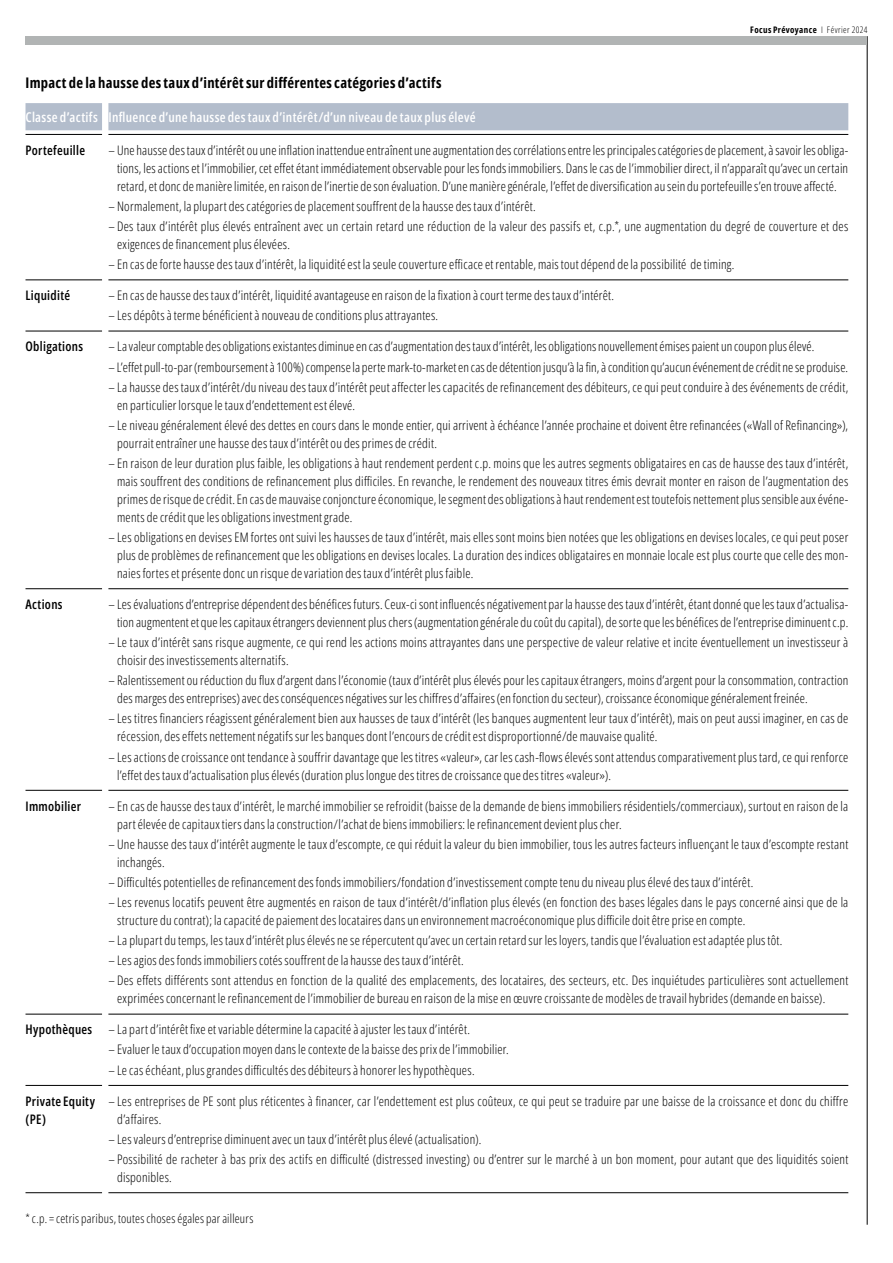
<style>
.page{position:relative;width:893px;height:1263px;background:#fff}
.page>*{position:absolute;margin:0;border:0;box-sizing:border-box;transform-origin:0 0}
.t1{font:700 14.7px "Open Sans Condensed";letter-spacing:.02em;color:#000}
.t2{font:600 13.5px "Open Sans Condensed";letter-spacing:.02em;color:#fff}
.t3{font:300 13.2px/18px "Open Sans Condensed";letter-spacing:.015em;color:#000}
.t4{font:600 13.2px/18px "Open Sans Condensed";letter-spacing:.025em;color:#000}
.t5{font:300 12.3px "Open Sans Condensed";letter-spacing:.025em;color:#000}
.t6{font:700 9px "Open Sans Condensed";letter-spacing:.04em;color:#000}
.s1{font-weight:300}
.s2{font-weight:600}
</style>
<div class="page">
<hr style="left:867px;top:36px;width:1px;height:1189px;background:#000">
<div style="left:26px;top:36px;width:841px;height:9px;background:#b1b4b4"></div>
<div style="left:26px;top:103px;width:822px;height:27px;background:#b3bdcc"></div>
<hr style="left:26px;top:134px;width:76px;height:1px;background:#000">
<hr style="left:108px;top:134px;width:740px;height:1px;background:#000">
<hr style="left:26px;top:279px;width:76px;height:1px;background:#000">
<hr style="left:108px;top:279px;width:740px;height:1px;background:#000">
<hr style="left:26px;top:331px;width:76px;height:1px;background:#000">
<hr style="left:108px;top:331px;width:740px;height:1px;background:#000">
<hr style="left:26px;top:588px;width:76px;height:1px;background:#000">
<hr style="left:108px;top:588px;width:740px;height:1px;background:#000">
<hr style="left:26px;top:790px;width:76px;height:1px;background:#000">
<hr style="left:108px;top:790px;width:740px;height:1px;background:#000">
<hr style="left:26px;top:1014px;width:76px;height:1px;background:#000">
<hr style="left:108px;top:1014px;width:740px;height:1px;background:#000">
<hr style="left:26px;top:1085px;width:76px;height:1px;background:#000">
<hr style="left:108px;top:1085px;width:740px;height:1px;background:#000">
<hr style="left:26px;top:1192px;width:76px;height:1px;background:#000">
<hr style="left:108px;top:1192px;width:740px;height:1px;background:#000">
<p class="t6" style="left:750px;top:24px;width:119px">Focus Prévoyance <span class="s1">I Février 2024</span></p>
<p class="t1" style="left:26px;top:72px;width:417px">Impact de la hausse des taux d’intérêt sur différentes catégories d’actifs</p>
<p class="t2" style="left:26px;top:108px;width:452px">Classe d’actifs Influence d’une hausse des taux d’intérêt/d’un niveau de taux plus élevé</p>
<p class="t4" style="left:26px;top:141px;width:61px">Portefeuille</p>
<p class="t3" style="left:117px;top:141px;width:733px;text-align:justify;text-indent:-9px">– Une hausse des taux d’intérêt ou une inflation inattendue entraînent une augmentation des corrélations entre les principales catégories de placement, à savoir les obliga&shy;tions, les actions et l’immobilier, cet effet étant immédiatement observable pour les fonds immobiliers. Dans le cas de l’immobilier direct, il n’apparaît qu’avec un certain retard, et donc de manière limitée, en raison de l’inertie de son évaluation. D’une manière générale, l’effet de diversification au sein du portefeuille s’en trouve affecté.</p>
<p class="t3" style="left:108px;top:197px;width:429px">– Normalement, la plupart des catégories de placement souffrent de la hausse des taux d’intérêt.</p>
<p class="t3" style="left:117px;top:217px;width:733px;text-indent:-9px">– Des taux d’intérêt plus élevés entraînent avec un certain retard une réduction de la valeur des passifs et, c.p.*, une augmentation du degré de couverture et des exigences de financement plus élevées.</p>
<p class="t3" style="left:108px;top:255px;width:628px">– En cas de forte hausse des taux d’intérêt, la liquidité est la seule couverture efficace et rentable, mais tout dépend de la possibilité de timing.</p>
<p class="t4" style="left:26px;top:286px;width:46px">Liquidité</p>
<p class="t3" style="left:108px;top:286px;width:507px">– En cas de hausse des taux d’intérêt, liquidité avantageuse en raison de la fixation à court terme des taux d’intérêt.</p>
<p class="t3" style="left:108px;top:306px;width:331px">– Les dépôts à terme bénéficient à nouveau de conditions plus attrayantes.</p>
<p class="t4" style="left:26px;top:337px;width:59px">Obligations</p>
<p class="t3" style="left:108px;top:337px;width:707px">– La valeur comptable des obligations existantes diminue en cas d’augmentation des taux d’intérêt, les obligations nouvellement émises paient un coupon plus élevé.</p>
<p class="t3" style="left:108px;top:357px;width:741px">– L’effet pull-to-par (remboursement à 100%) compense la perte mark-to-market en cas de détention jusqu’à la fin, à condition qu’aucun événement de crédit ne se produise.</p>
<p class="t3" style="left:117px;top:377px;width:733px;text-indent:-9px">– La hausse des taux d’intérêt/du niveau des taux d’intérêt peut affecter les capacités de refinancement des débiteurs, ce qui peut conduire à des événements de crédit, en particulier lorsque le taux d’endettement est élevé.</p>
<p class="t3" style="left:117px;top:416px;width:733px;text-indent:-9px">– Le niveau généralement élevé des dettes en cours dans le monde entier, qui arrivent à échéance l’année prochaine et doivent être refinancées («Wall of Refinancing»), pourrait entraîner une hausse des taux d’intérêt ou des primes de crédit.</p>
<p class="t3" style="left:117px;top:454px;width:733px;text-align:justify;text-indent:-9px">– En raison de leur duration plus faible, les obligations à haut rendement perdent c.p. moins que les autres segments obligataires en cas de hausse des taux d’intérêt, mais souffrent des conditions de refinancement plus difficiles. En revanche, le rendement des nouveaux titres émis devrait monter en raison de l’augmentation des primes de risque de crédit. En cas de mauvaise conjoncture économique, le segment des obligations à haut rendement est toutefois nettement plus sensible aux événe&shy;ments de crédit que les obligations investment grade.</p>
<p class="t3" style="left:117px;top:528px;width:733px;text-align:justify;text-indent:-9px">– Les obligations en devises EM fortes ont suivi les hausses de taux d’intérêt, mais elles sont moins bien notées que les obligations en devises locales, ce qui peut poser plus de problèmes de refinancement que les obligations en devises locales. La duration des indices obligataires en monnaie locale est plus courte que celle des mon&shy;naies fortes et présente donc un risque de variation des taux d’intérêt plus faible.</p>
<p class="t4" style="left:26px;top:595px;width:39px">Actions</p>
<p class="t3" style="left:108px;top:595px;width:741px;text-align:right">– Les évaluations d’entreprise dépendent des bénéfices futurs. Ceux-ci sont influencés négativement par la hausse des taux d’intérêt, étant donné que les taux d’actualisa&shy;tion augmentent et que les capitaux étrangers deviennent plus chers (augmentation générale du coût du capital), de sorte que les bénéfices de l’entreprise diminuent c.p.</p>
<p class="t3" style="left:117px;top:633px;width:733px;text-indent:-9px">– Le taux d’intérêt sans risque augmente, ce qui rend les actions moins attrayantes dans une perspective de valeur relative et incite éventuellement un investisseur à choisir des investissements alternatifs.</p>
<p class="t3" style="left:117px;top:671px;width:733px;text-indent:-9px">– Ralentissement ou réduction du flux d’argent dans l’économie (taux d’intérêt plus élevés pour les capitaux étrangers, moins d’argent pour la consommation, contraction des marges des entreprises) avec des conséquences négatives sur les chiffres d’affaires (en fonction du secteur), croissance économique généralement freinée.</p>
<p class="t3" style="left:117px;top:709px;width:733px;text-indent:-9px">– Les titres financiers réagissent généralement bien aux hausses de taux d’intérêt (les banques augmentent leur taux d’intérêt), mais on peut aussi imaginer, en cas de récession, des effets nettement négatifs sur les banques dont l’encours de crédit est disproportionné/de mauvaise qualité.</p>
<p class="t3" style="left:117px;top:747px;width:733px;text-indent:-9px">– Les actions de croissance ont tendance à souffrir davantage que les titres «valeur», car les cash-flows élevés sont attendus comparativement plus tard, ce qui renforce l’effet des taux d’actualisation plus élevés (duration plus longue des titres de croissance que des titres «valeur»).</p>
<p class="t4" style="left:26px;top:796px;width:57px">Immobilier</p>
<p class="t3" style="left:117px;top:796px;width:733px;text-indent:-9px">– En cas de hausse des taux d’intérêt, le marché immobilier se refroidit (baisse de la demande de biens immobiliers résidentiels/commerciaux), surtout en raison de la part élevée de capitaux tiers dans la construction/l’achat de biens immobiliers: le refinancement devient plus cher.</p>
<p class="t3" style="left:117px;top:834px;width:733px;text-indent:-9px">– Une hausse des taux d’intérêt augmente le taux d’escompte, ce qui réduit la valeur du bien immobilier, tous les autres facteurs influençant le taux d’escompte restant inchangés.</p>
<p class="t3" style="left:108px;top:873px;width:646px">– Difficultés potentielles de refinancement des fonds immobiliers/fondation d’investissement compte tenu du niveau plus élevé des taux d’intérêt.</p>
<p class="t3" style="left:117px;top:893px;width:733px;text-indent:-9px">– Les revenus locatifs peuvent être augmentés en raison de taux d’intérêt/d’inflation plus élevés (en fonction des bases légales dans le pays concerné ainsi que de la structure du contrat); la capacité de paiement des locataires dans un environnement macroéconomique plus difficile doit être prise en compte.</p>
<p class="t3" style="left:108px;top:931px;width:676px">– La plupart du temps, les taux d’intérêt plus élevés ne se répercutent qu’avec un certain retard sur les loyers, tandis que l’évaluation est adaptée plus tôt.</p>
<p class="t3" style="left:108px;top:951px;width:357px">– Les agios des fonds immobiliers cotés souffrent de la hausse des taux d’intérêt.</p>
<p class="t3" style="left:117px;top:971px;width:733px;text-indent:-9px">– Des effets différents sont attendus en fonction de la qualité des emplacements, des locataires, des secteurs, etc. Des inquiétudes particulières sont actuellement exprimées concernant le refinancement de l’immobilier de bureau en raison de la mise en œuvre croissante de modèles de travail hybrides (demande en baisse).</p>
<p class="t3" style="left:26px;top:1020px;width:446px"><span class="s2">Hypothèques</span> – La part d’intérêt fixe et variable détermine la capacité à ajuster les taux d’intérêt.</p>
<p class="t3" style="left:108px;top:1040px;width:402px">– Evaluer le taux d’occupation moyen dans le contexte de la baisse des prix de l’immobilier.</p>
<p class="t3" style="left:108px;top:1060px;width:368px">– Le cas échéant, plus grandes difficultés des débiteurs à honorer les hypothèques.</p>
<p class="t4" style="left:26px;top:1091px;width:71px">Private Equity (PE)</p>
<p class="t3" style="left:117px;top:1091px;width:733px;text-indent:-9px">– Les entreprises de PE sont plus réticentes à financer, car l’endettement est plus coûteux, ce qui peut se traduire par une baisse de la croissance et donc du chiffre d’affaires.</p>
<p class="t3" style="left:108px;top:1129px;width:374px">– Les valeurs d’entreprise diminuent avec un taux d’intérêt plus élevé (actualisation).</p>
<p class="t3" style="left:117px;top:1150px;width:733px;text-indent:-9px">– Possibilité de racheter à bas prix des actifs en difficulté (distressed investing) ou d’entrer sur le marché à un bon moment, pour autant que des liquidités soient disponibles.</p>
<p class="t5" style="left:26px;top:1210px;width:229px">* c.p. = cetris paribus, toutes choses égales par ailleurs</p>
</div>
